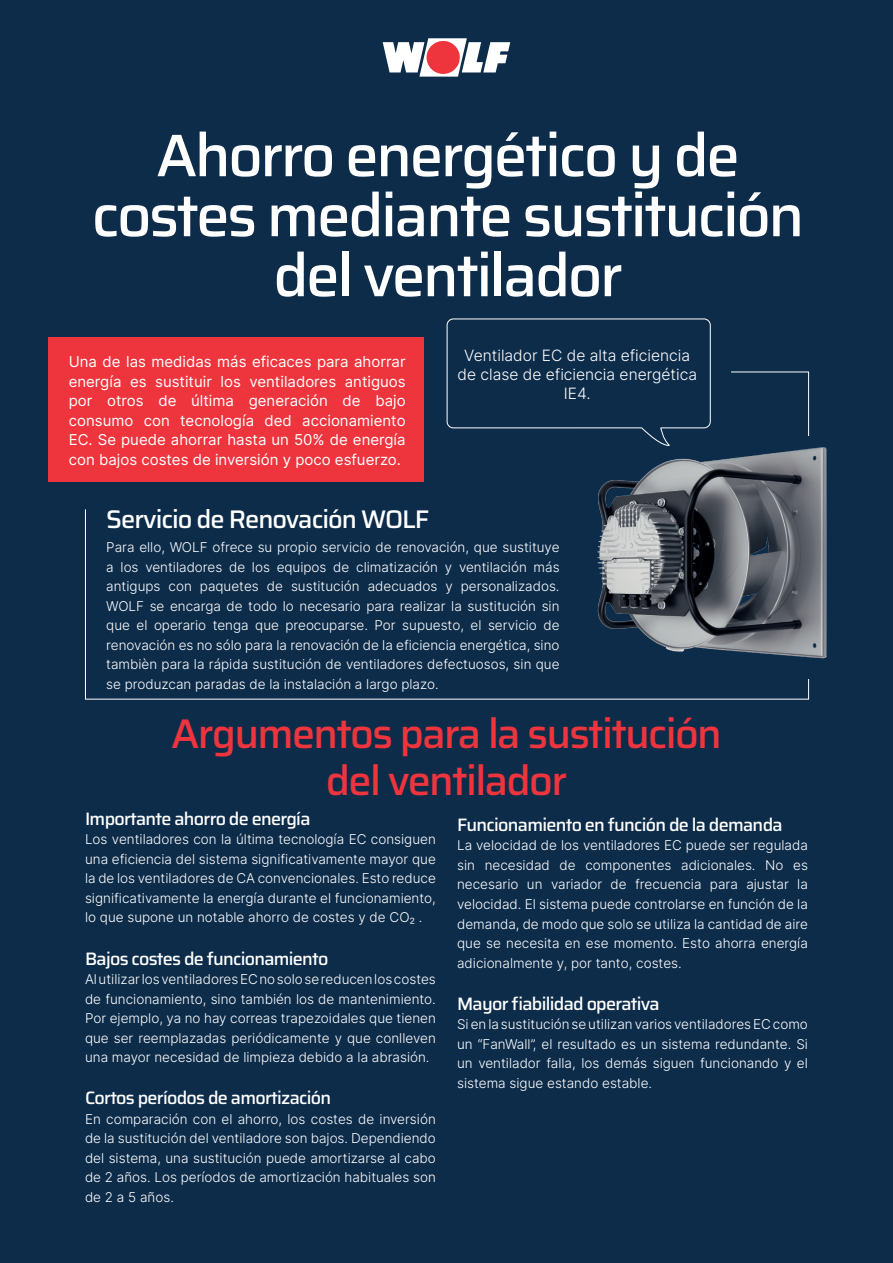
<style>
.page{position:relative;width:893px;height:1263px;background:#0d2c4a}
.page>*{position:absolute;margin:0;border:0;box-sizing:border-box;transform-origin:0 0}
.Titel{font:500 60.15px/60px "Saira";letter-spacing:-.04em;color:#fff;text-align:center}
.Headline_klein-rot{font:500 41.4px/47px "Saira";letter-spacing:-.04em;color:#ee343d;text-align:center}
.Fließtext_Block{font:500 25.5px "Saira";letter-spacing:-.04em;color:#fff}
.Absatz1{font:500 18px "Saira";letter-spacing:-.04em;color:#fff}
.Fließtext_Block-2{font:300 15.6px/18.9px "Inter";color:#fff;text-align:center}
.Fließtext_Block-3{font:15px/19.5px "Inter";color:#fff;text-align:justify}
.Fließtext_Block-4{font:300 13.5px/19.5px "Inter";color:#fff;text-align:justify}
</style>
<div class="page">
<svg style="left:85px;top:371px;width:724px;height:329px"></svg>
<div style="left:48px;top:337px;width:376px;height:144px;background:#ee343d"></div>
<div style="left:791px;top:436px;width:45px;height:242px;background:#0d2c4a"></div>
<svg style="left:383px;top:38px;width:127px;height:39px"></svg>
<svg style="left:446px;top:318px;width:265px;height:130px"></svg>
<img style="left:567px;top:430px;width:260px;height:240px">
<p class="Titel" style="left:92px;top:123px;width:714px">Ahorro energético y de costes mediante sustitución del ventilador</p>
<p class="Fließtext_Block-3" style="left:69px;top:352px;width:338px">Una de las medidas más eficaces para ahorrar energía es sustituir los ventiladores antiguos por otros de última generación de bajo consumo con tecnología ded accionamiento EC. Se puede ahorrar hasta un 50% de energía con bajos costes de inversión y poco esfuerzo.</p>
<p class="Fließtext_Block-2" style="left:457px;top:346px;width:241px">Ventilador EC de alta eficiencia de clase de eficiencia energética<br>IE4.</p>
<p class="Fließtext_Block" style="left:106px;top:499px;width:325px">Servicio de Renovación WOLF</p>
<p class="Fließtext_Block-4" style="left:106px;top:537px;width:455px">Para ello, WOLF ofrece su propio servicio de renovación, que sustituye a los ventiladores de los equipos de climatización y ventilación más antigups con paquetes de sustitución adecuados y personalizados.<br>WOLF se encarga de todo lo necesario para realizar la sustitución sin que el operario tenga que preocuparse. Por supuesto, el servicio de renovación es no sólo para la renovación de la eficiencia energética, sino tambièn para la rápida sustitución de ventiladores defectuosos, sin que se produzcan paradas de la instalación a largo plazo.</p>
<p class="Headline_klein-rot" style="left:171px;top:709px;width:552px">Argumentos para la sustitución del ventilador</p>
<p class="Absatz1" style="left:85px;top:804px;width:227px">Importante ahorro de energía</p>
<p class="Fließtext_Block-4" style="left:85px;top:829px;width:352px">Los ventiladores con la última tecnología EC consiguen una eficiencia del sistema significativamente mayor que la de los ventiladores de CA convencionales. Esto reduce significativamente la energía durante el funcionamiento, lo que supone un notable ahorro de costes y de CO₂ .</p>
<p class="Absatz1" style="left:85px;top:943px;width:245px">Bajos costes de funcionamiento</p>
<p class="Fließtext_Block-4" style="left:85px;top:969px;width:352px">Al utilizar los ventiladores EC no solo se reducen los costes de funcionamiento, sino también los de mantenimiento.<br>Por ejemplo, ya no hay correas trapezoidales que tienen que ser reemplazadas periódicamente y que conlleven una mayor necesidad de limpieza debido a la abrasión.</p>
<p class="Absatz1" style="left:85px;top:1083px;width:248px">Cortos períodos de amortización</p>
<p class="Fließtext_Block-4" style="left:85px;top:1108px;width:352px">En comparación con el ahorro, los costes de inversión de la sustitución del ventiladore son bajos. Dependiendo del sistema, una sustitución puede amortizarse al cabo de 2 años. Los períodos de amortización habituales son de 2 a 5 años.</p>
<p class="Absatz1" style="left:457px;top:810px;width:327px">Funcionamiento en función de la demanda</p>
<p class="Fließtext_Block-4" style="left:457px;top:835px;width:352px">La velocidad de los ventiladores EC puede ser regulada sin necesidad de componentes adicionales. No es necesario un variador de frecuencia para ajustar la velocidad. El sistema puede controlarse en función de la demanda, de modo que solo se utiliza la cantidad de aire que se necesita en ese momento. Esto ahorra energía adicionalmente y, por tanto, costes.</p>
<p class="Absatz1" style="left:457px;top:988px;width:204px">Mayor fiabilidad operativa</p>
<p class="Fließtext_Block-4" style="left:457px;top:1014px;width:352px">Si en la sustitución se utilizan varios ventiladores EC como un “FanWall”, el resultado es un sistema redundante. Si un ventilador falla, los demás siguen funcionando y el sistema sigue estando estable.</p>
</div>
